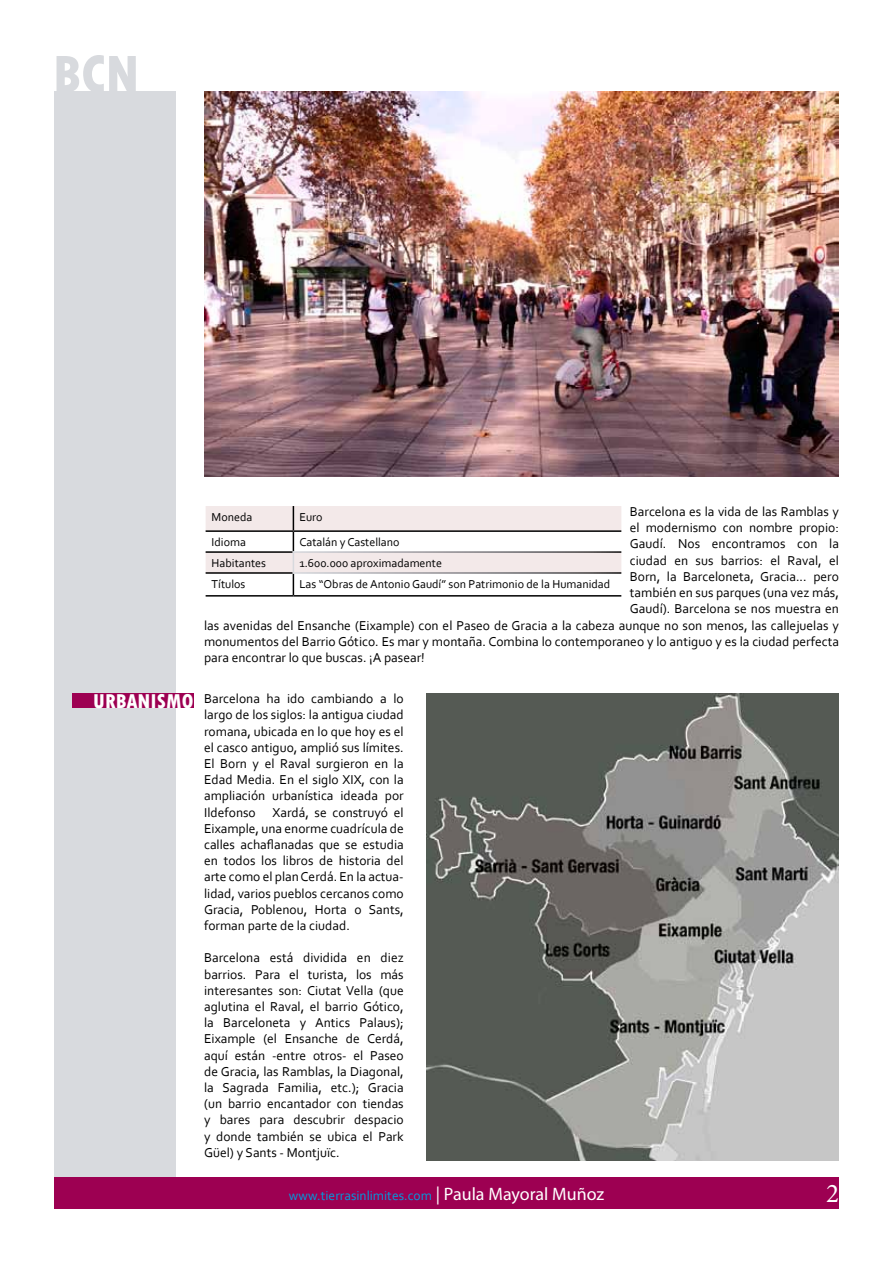
<style>
.page{position:relative;width:893px;height:1263px;background:#fff}
.page>*{position:absolute;margin:0;border:0;box-sizing:border-box;transform-origin:0 0}
.t1{font:800 condensed 55.5px "Tw Cen";color:#d8dade}
.t2{font:27px "Minion Pro";color:#fff}
.t3{font:13.5px/16.2px "Corbel";color:#000;text-align:justify}
.t4{font:13.5px "Corbel";color:#009cde}
.t5{font:12px "Corbel";color:#000}
.s1{font-family:"Tw Cen";font-weight:800;font-stretch:condensed;font-size:21px;color:#fff}
.s2{font-family:"Myriad Pro";font-size:18px;color:#fff}
</style>
<div class="page">
<div style="left:54px;top:91px;width:121px;height:1087px;background:#d8dade"></div>
<div style="left:54px;top:1178px;width:785px;height:31px;background:#9d0052"></div>
<hr style="left:206px;top:595px;width:87px;height:2px;background:#000">
<hr style="left:293px;top:595px;width:328px;height:2px;background:#000">
<svg style="left:206px;top:506px;width:415px;height:89px"></svg>
<hr style="left:293px;top:572px;width:328px;height:2px;background:#fff">
<img style="left:204px;top:91px;width:635px;height:385px">
<div style="left:72px;top:693px;width:121px;height:15px;background:#9d0052"></div>
<img style="left:426px;top:693px;width:413px;height:467px">
<h1 class="t1" style="left:53px;top:42px;width:89px">BCN</h1>
<p class="t3" style="left:630px;top:503px;width:211px">Barcelona es la vida de las Ramblas y</p>
<p class="t3" style="left:630px;top:519px;width:211px">el modernismo con nombre propio:</p>
<p class="t3" style="left:630px;top:536px;width:211px">Gaudí. Nos encontramos con la</p>
<p class="t3" style="left:630px;top:552px;width:211px">ciudad en sus barrios: el Raval, el</p>
<p class="t3" style="left:630px;top:568px;width:211px">Born, la Barceloneta, Gracia... pero</p>
<p class="t3" style="left:630px;top:584px;width:211px">también en sus parques (una vez más,</p>
<p class="t3" style="left:630px;top:600px;width:211px">Gaudí). Barcelona se nos muestra en</p>
<p class="t3" style="left:204px;top:617px;width:636px">las avenidas del Ensanche (Eixample) con el Paseo de Gracia a la cabeza aunque no son menos, las callejuelas y</p>
<p class="t3" style="left:204px;top:633px;width:636px">monumentos del Barrio Gótico. Es mar y montaña. Combina lo contemporaneo y lo antiguo y es la ciudad perfecta</p>
<p class="t3" style="left:204px;top:649px;width:222px">para encontrar lo que buscas. ¡A pasear!</p>
<p class="t5" style="left:212px;top:509px;width:42px">Moneda</p>
<p class="t5" style="left:299px;top:509px;width:25px">Euro</p>
<p class="t5" style="left:212px;top:535px;width:36px">Idioma</p>
<p class="t5" style="left:299px;top:535px;width:102px">Catalán y Castellano</p>
<p class="t5" style="left:212px;top:555px;width:56px">Habitantes</p>
<p class="t5" style="left:299px;top:555px;width:144px">1.600.000 aproximadamente</p>
<p class="t5" style="left:212px;top:576px;width:35px">Títulos</p>
<p class="t5" style="left:299px;top:576px;width:312px">Las “Obras de Antonio Gaudí” son Patrimonio de la Humanidad</p>
<p class="t3" style="left:204px;top:690px;width:201px;text-indent:-111px"><span class="s1">URBANISMO</span> Barcelona ha ido cambiando a lo largo de los siglos: la antigua ciudad romana, ubicada en lo que hoy es el el casco antiguo, amplió sus límites.<br>El Born y el Raval surgieron en la Edad Media. En el siglo XIX, con la ampliación urbanística ideada por Ildefonso Xardá, se construyó el Eixample, una enorme cuadrícula de calles achaflanadas que se estudia en todos los libros de historia del arte como el plan Cerdá. En la actua&shy;lidad, varios pueblos cercanos como Gracia, Poblenou, Horta o Sants, forman parte de la ciudad.</p>
<p class="t3" style="left:204px;top:949px;width:201px">Barcelona está dividida en diez barrios. Para el turista, los más interesantes son: Ciutat Vella (que aglutina el Raval, el barrio Gótico, la Barceloneta y Antics Palaus); Eixample (el Ensanche de Cerdá, aquí están -entre otros- el Paseo de Gracia, las Ramblas, la Diagonal, la Sagrada Familia, etc.); Gracia (un barrio encantador con tiendas y bares para descubrir despacio y donde también se ubica el Park Güel) y Sants - Montjuïc.</p>
<p class="t4" style="left:289px;top:1187px;width:317px">www.tierrasinlimites.com <span class="s2">| Paula Mayoral Muñoz</span></p>
<h2 class="t2" style="left:826px;top:1175px;width:14px">2</h2>
</div>
